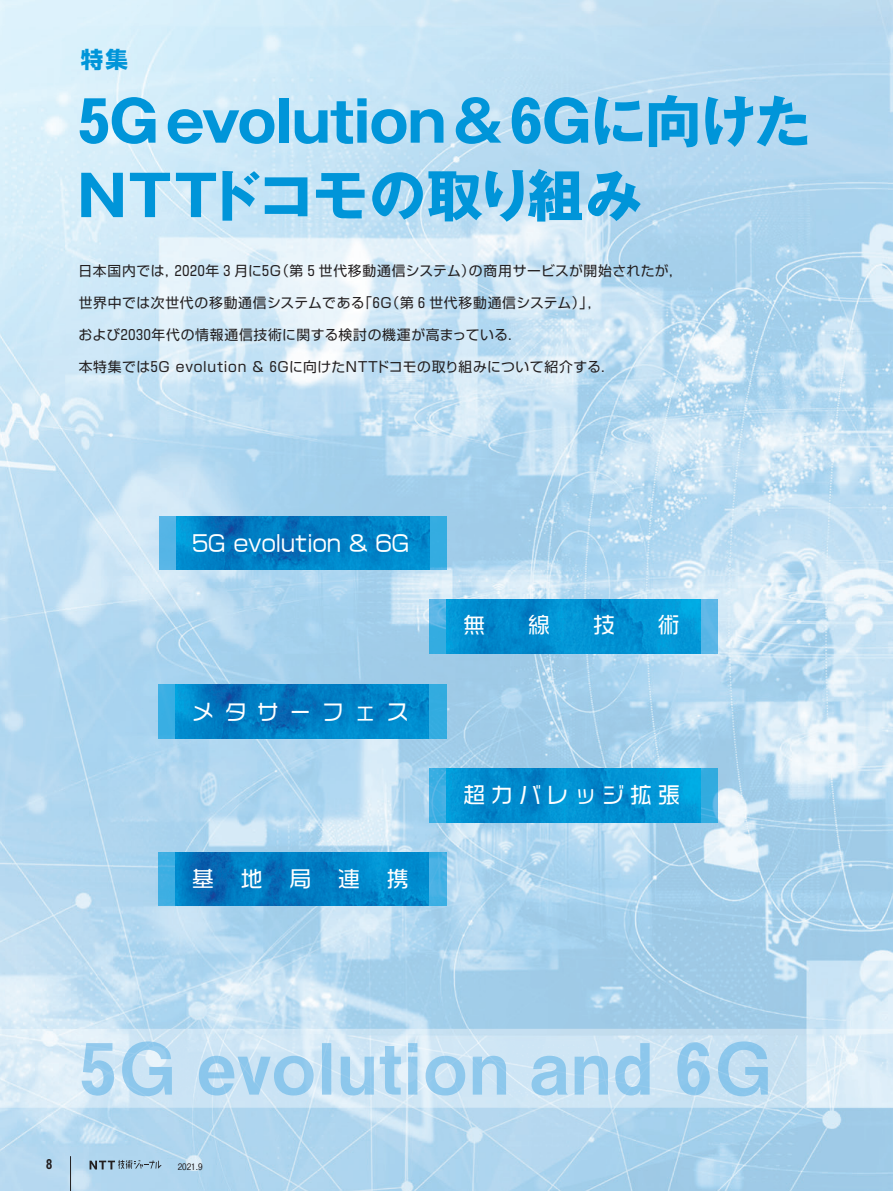
<style>
.page{position:relative;width:893px;height:1191px;background:#fff}
.page>*{position:absolute;margin:0;border:0;box-sizing:border-box;transform-origin:0 0}
.t1{font:700 56.25px/74.4px "Gothic MB101 Pro";letter-spacing:-.02em;color:#0095d9;scale:1.15 1}
.t2{font:700 22.5px "Shin Go Pr 5";color:#0095d9}
.t3{font:21.75px "VDL Logo G Regular";letter-spacing:.28em;color:#fff}
.t4{font:21.75px "VDL Logo G Regular";color:#fff;scale:.95 1}
.t5{font:21.75px "VDL Logo G Regular";letter-spacing:.49em;color:#fff}
.t6{font:13.8px "Shin Go Pro";letter-spacing:.045em;color:#231f20}
.t7{font:13.5px "Midashi Go Pro MB31";color:#231f20}
.t8{font:500 9px "Gothic BBB Pro";color:#231f20}
</style>
<div class="page">
<img style="left:0;top:0;width:893px;height:1191px">
<img style="left:159px;top:516px;width:287px;height:54px">
<div style="left:158px;top:684px;width:288px;height:54px;background:#37aee2"></div>
<img style="left:430px;top:599px;width:288px;height:54px">
<img style="left:158px;top:852px;width:288px;height:53px">
<img style="left:430px;top:768px;width:288px;height:54px">
<svg style="left:176px;top:516px;width:254px;height:54px;background:#017fc4"></svg>
<svg style="left:175px;top:684px;width:254px;height:54px;background:#017fc4"></svg>
<svg style="left:446px;top:599px;width:254px;height:54px;background:#0190d1"></svg>
<svg style="left:175px;top:852px;width:254px;height:53px;background:#017dc3"></svg>
<svg style="left:446px;top:768px;width:254px;height:54px;background:#0190d1"></svg>
<img style="left:0;top:1029px;width:893px;height:78px">
<img style="left:82px;top:1043px;width:32px;height:52px">
<img style="left:122px;top:1041px;width:533px;height:55px">
<img style="left:677px;top:1042px;width:33px;height:53px">
<img style="left:718px;top:1041px;width:50px;height:55px">
<svg style="left:90px;top:1160px;width:72px;height:9px"></svg>
<hr style="left:70px;top:1156px;width:1px;height:35px;background:#231f20">
<h2 class="t2" style="left:81px;top:41px;width:49px">特集</h2>
<h1 class="t1" style="left:78px;top:77px;width:639px">5G evolution &amp; 6Gに向けた<br>NTTドコモの取り組み</h1>
<p class="t6" style="left:78px;top:260px;width:606px">日本国内では，2020年 3 月に5G（第 5 世代移動通信システム）の商用サービスが開始されたが，</p>
<p class="t6" style="left:79px;top:291px;width:524px">世界中では次世代の移動通信システムである「6G（第 6 世代移動通信システム）」，</p>
<p class="t6" style="left:79px;top:323px;width:445px">および2030年代の情報通信技術に関する検討の機運が高まっている．</p>
<p class="t6" style="left:79px;top:355px;width:538px">本特集では5G evolution &amp; 6Gに向けたＮＴＴドコモの取り組みについて紹介する．</p>
<h3 class="t4" style="left:193px;top:528px;width:229px">5G evolution &amp; 6G</h3>
<h3 class="t5" style="left:192px;top:697px;width:218px">メタサーフェス</h3>
<h3 class="t3" style="left:192px;top:863px;width:218px">基地局連携</h3>
<h3 class="t3" style="left:463px;top:610px;width:23px">無</h3>
<h3 class="t3" style="left:528px;top:610px;width:23px">線</h3>
<h3 class="t3" style="left:593px;top:610px;width:23px">技</h3>
<h3 class="t3" style="left:658px;top:610px;width:23px">術</h3>
<h3 class="t3" style="left:463px;top:780px;width:218px">超カバレッジ拡張</h3>
<p class="t7" style="left:46px;top:1153px;width:8px">8</p>
<p class="t8" style="left:178px;top:1159px;width:26px">2021.9</p>
</div>
